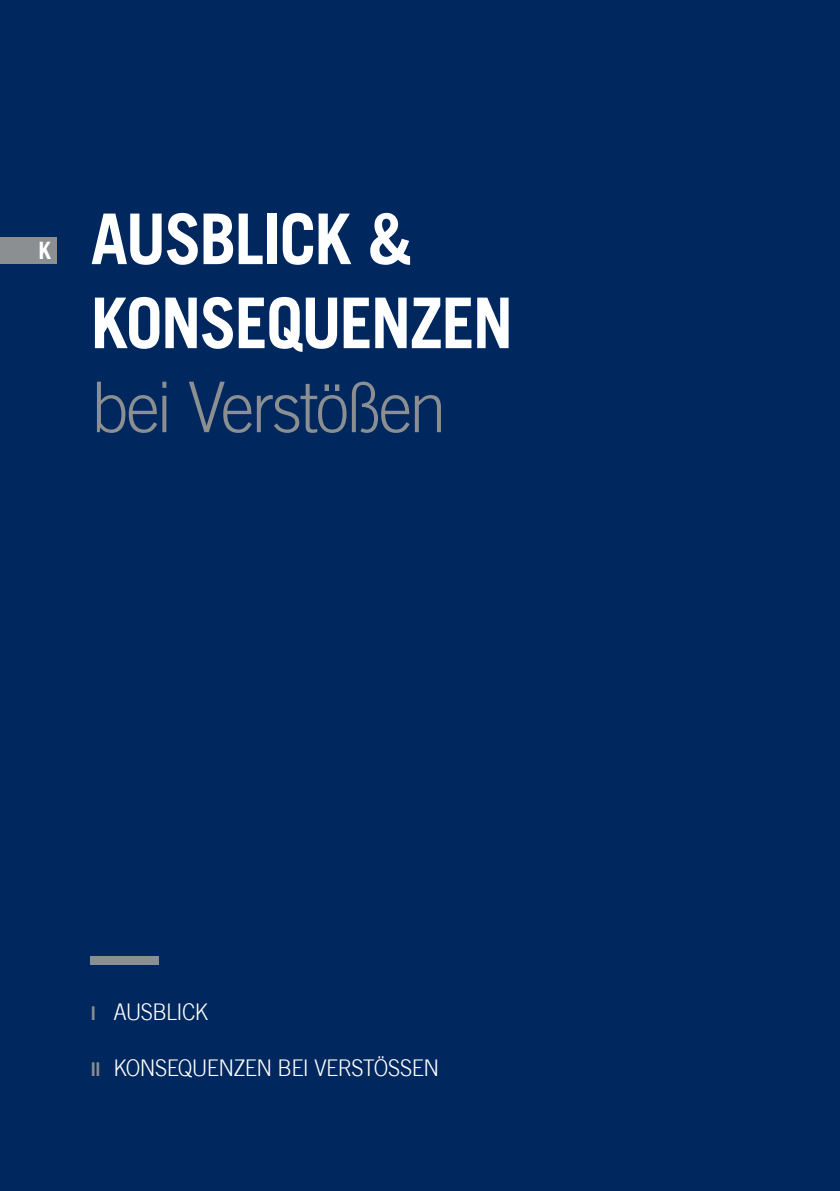
<style>
.page{position:relative;width:840px;height:1191px;background:#fff}
.page>*{position:absolute;margin:0;border:0;box-sizing:border-box;transform-origin:0 0}
.Copy_Normal{font:700 70px/84px "Trade Gothic LT";letter-spacing:-.03em;color:#fff;scale:.95 1}
.Kapitel_Buchstaben{font:700 24px "Trade Gothic LT";color:#fff;scale:.95 1}
.Inhaltsverzeichnis_E{font:300 23px "Trade Gothic LT";letter-spacing:-.03em;color:#fff;scale:.95 1}
.s1{font-weight:300;color:#8b8f91}
.s2{font-weight:700;font-size:19px;color:#8b8f91}
</style>
<div class="page">
<div style="left:0;top:0;width:839px;height:1191px;background:#00285e"></div>
<div style="left:91px;top:956px;width:68px;height:8px;background:#8b8f91"></div>
<div style="left:0;top:237px;width:57px;height:26px;background:#8b8f91"></div>
<p class="Kapitel_Buchstaben" style="left:38px;top:236px;width:15px">K</p>
<p class="Copy_Normal" style="left:91px;top:196px;width:446px">AUSBLICK &amp;<br>KONSEQUENZEN <span class="s1">bei Verstößen</span></p>
<p class="Inhaltsverzeichnis_E" style="left:91px;top:998px;width:125px"><span class="s2">I</span> AUSBLICK</p>
<p class="Inhaltsverzeichnis_E" style="left:91px;top:1054px;width:368px"><span class="s2">II</span> KONSEQUENZEN BEI VERSTÖSSEN</p>
</div>
